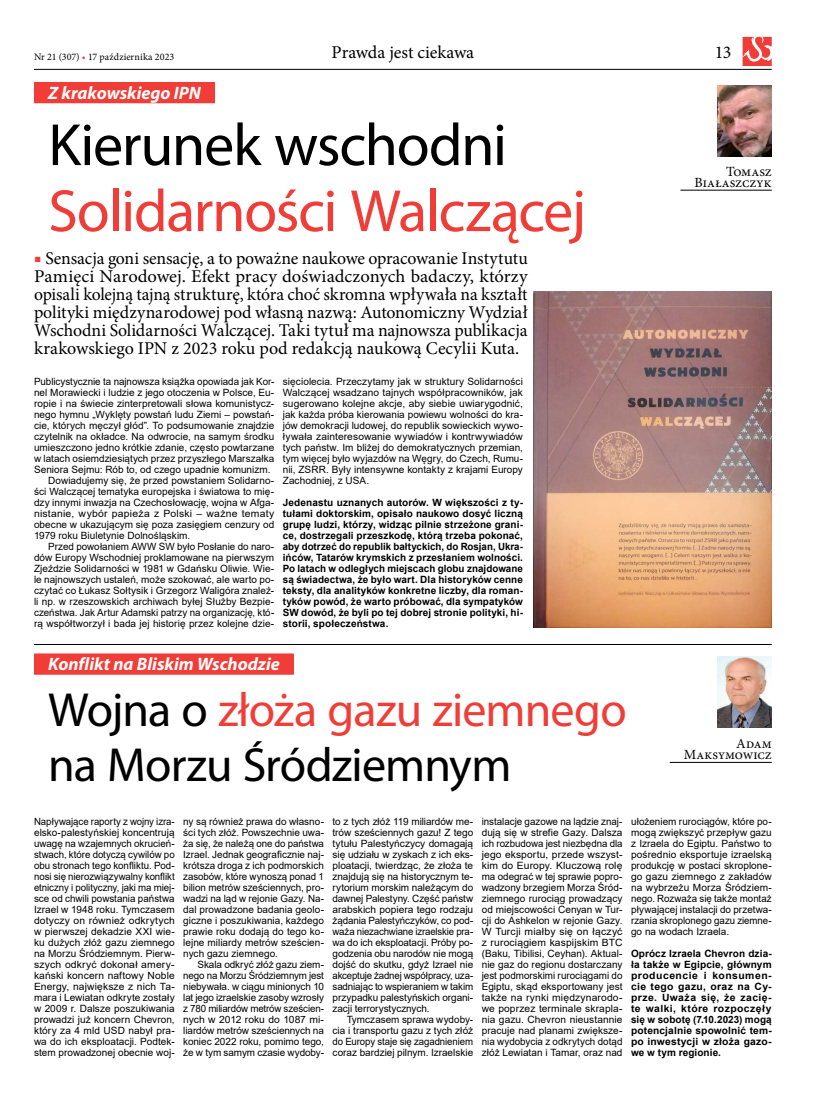
<style>
.page{position:relative;width:820px;height:1106px;background:#fff}
.page>*{position:absolute;margin:0;border:0;box-sizing:border-box;transform-origin:0 0}
.t1{font:60px "Myriad Pro";letter-spacing:-.025em;color:#f13d37}
.t2{font:60px "Myriad Pro";letter-spacing:-.02em;color:#000}
.t3{font:48px/55px "Myriad Pro";letter-spacing:-.02em;color:#000}
.t4{font:18px/18px "Minion Pro";letter-spacing:-.01em;color:#000;text-align:justify}
.t5{font:italic 700 18px "Myriad Pro";color:#fff}
.t6{font:14px/11px "Minion Pro";color:#000;text-align:right}
.t7{font:10px/11px "Arial";color:#000;text-align:justify}
.t8{font:700 10px/11px "Arial";letter-spacing:.01em;color:#000;text-align:justify}
.t9{font:10px/11px "Arial";color:#000;text-align:justify;scale:.96 1}
.t10{font:10px "Arial";letter-spacing:.02em;color:#000;scale:1.04 1}
.t11{font:10px "Minion Pro";color:#000}
.s1{color:#f13d37}
</style>
<div class="page">
<div style="left:34px;top:83px;width:181px;height:20px;background:#f13d37"></div>
<div style="left:34px;top:82px;width:181px;height:20px;background:#f13d37"></div>
<hr style="left:680px;top:190px;width:91px;height:1px;background:#000">
<img style="left:717px;top:85px;width:54px;height:71px">
<img style="left:533px;top:292px;width:238px;height:335px">
<div style="left:34px;top:654px;width:260px;height:20px;background:#f13d37"></div>
<div style="left:34px;top:653px;width:260px;height:20px;background:#f13d37"></div>
<hr style="left:669px;top:762px;width:102px;height:1px;background:#000">
<img style="left:717px;top:657px;width:54px;height:71px">
<hr style="left:34px;top:644px;width:737px;height:1px;background:#000">
<hr style="left:34px;top:69px;width:737px;height:1px;background:#000">
<svg style="left:742px;top:37px;width:29px;height:29px"></svg>
<p class="t11" style="left:34px;top:50px;width:142px">Nr 21 (307) <span class="s1">•</span> 17 października 2023</p>
<h3 class="t4" style="left:331px;top:43px;width:144px">Prawda jest ciekawa</h3>
<h3 class="t4" style="left:714px;top:43px;width:18px">13</h3>
<h3 class="t5" style="left:48px;top:81px;width:154px">Z krakowskiego IPN</h3>
<h1 class="t2" style="left:48px;top:108px;width:460px">Kierunek wschodni</h1>
<h1 class="t1" style="left:48px;top:174px;width:539px">Solidarności Walczącej</h1>
<p class="t4" style="left:34px;top:249px;width:495px"><span class="s1">■</span> Sensacja goni sensację, a to poważne naukowe opracowanie Instytutu Pamięci Narodowej. Efekt pracy doświadczonych badaczy, którzy opisali kolejną tajną strukturę, która choć skromna wpływała na kształt polityki międzynarodowej pod własną nazwą: Autonomiczny Wydział Wschodni Solidarności Walczącej. Taki tytuł ma najnowsza publikacja krakowskiego IPN z 2023 roku pod redakcją naukową Cecylii Kuta.</p>
<p class="t7" style="left:34px;top:376px;width:242px">Publicystycznie ta najnowsza książka opowiada jak Kor-</p>
<p class="t7" style="left:34px;top:387px;width:241px">nel Morawiecki i ludzie z jego otoczenia w Polsce, Eu-</p>
<p class="t7" style="left:34px;top:398px;width:242px">ropie i na świecie zinterpretowali słowa komunistycz-</p>
<p class="t7" style="left:34px;top:409px;width:241px">nego hymnu „Wyklęty powstań ludu Ziemi – powstań-</p>
<p class="t7" style="left:34px;top:420px;width:241px">cie, których męczył głód”. To podsumowanie znajdzie</p>
<p class="t7" style="left:34px;top:431px;width:241px">czytelnik na okładce. Na odwrocie, na samym środku</p>
<p class="t7" style="left:34px;top:442px;width:241px">umieszczono jedno krótkie zdanie, często powtarzane</p>
<p class="t7" style="left:34px;top:453px;width:241px">w latach osiemdziesiątych przez przyszłego Marszałka</p>
<p class="t7" style="left:34px;top:464px;width:238px">Seniora Sejmu: Rób to, od czego upadnie komunizm.</p>
<p class="t7" style="left:48px;top:475px;width:227px">Dowiadujemy się, że przed powstaniem Solidarno-</p>
<p class="t7" style="left:34px;top:486px;width:241px">ści Walczącej tematyka europejska i światowa to mię-</p>
<p class="t7" style="left:34px;top:497px;width:241px">dzy innymi inwazja na Czechosłowację, wojna w Afga-</p>
<p class="t10" style="left:34px;top:507px;width:232px">nistanie, wybór papieża z Polski – ważne tematy</p>
<p class="t7" style="left:34px;top:519px;width:241px">obecne w ukazującym się poza zasięgiem cenzury od</p>
<p class="t7" style="left:34px;top:530px;width:158px">1979 roku Biuletynie Dolnośląskim.</p>
<p class="t7" style="left:48px;top:541px;width:227px">Przed powołaniem AWW SW było Posłanie do naro-</p>
<p class="t7" style="left:34px;top:552px;width:241px">dów Europy Wschodniej proklamowane na pierwszym</p>
<p class="t7" style="left:34px;top:563px;width:241px">Zjeździe Solidarności w 1981 w Gdańsku Oliwie. Wie-</p>
<p class="t7" style="left:34px;top:574px;width:242px">le najnowszych ustaleń, może szokować, ale warto po-</p>
<p class="t7" style="left:34px;top:585px;width:241px">czytać co Łukasz Sołtysik i Grzegorz Waligóra znaleź-</p>
<p class="t7" style="left:34px;top:596px;width:242px">li np. w rzeszowskich archiwach byłej Służby Bezpie-</p>
<p class="t7" style="left:34px;top:607px;width:241px">czeństwa. Jak Artur Adamski patrzy na organizację, któ-</p>
<p class="t7" style="left:34px;top:618px;width:241px">rą współtworzył i bada jej historię przez kolejne dzie-</p>
<p class="t7" style="left:283px;top:376px;width:242px">sięciolecia. Przeczytamy jak w struktury Solidarności Walczącej wsadzano tajnych współpracowników, jak sugerowano kolejne akcje, aby siebie uwiarygodnić, jak każda próba kierowania powiewu wolności do kra&shy;jów demokracji ludowej, do republik sowieckich wywo&shy;ływała zainteresowanie wywiadów i kontrwywiadów tych państw. Im bliżej do demokratycznych przemian, tym więcej było wyjazdów na Węgry, do Czech, Rumu&shy;nii, ZSRR. Były intensywne kontakty z krajami Europy Zachodniej, z USA.</p>
<p class="t8" style="left:283px;top:497px;width:242px">Jedenastu uznanych autorów. W większości z ty&shy;tułami doktorskim, opisało naukowo dosyć liczną grupę ludzi, którzy, widząc pilnie strzeżone grani&shy;ce, dostrzegali przeszkodę, którą trzeba pokonać, aby dotrzeć do republik bałtyckich, do Rosjan, Ukra&shy;ińców, Tatarów krymskich z przesłaniem wolności.<br>Po latach w odległych miejscach globu znajdowane są świadectwa, że było wart. Dla historyków cenne teksty, dla analityków konkretne liczby, dla roman&shy;tyków powód, że warto próbować, dla sympatyków SW dowód, że byli po tej dobrej stronie polityki, hi&shy;storii, społeczeństwa.</p>
<h3 class="t5" style="left:48px;top:652px;width:233px">Konflikt na Bliskim Wschodzie</h3>
<h2 class="t3" style="left:48px;top:682px;width:579px">Wojna o <span class="s1">złoża gazu ziemnego </span>na Morzu Śródziemnym</h2>
<h3 class="t6" style="left:694px;top:166px;width:79px">Tomasz<br>Białaszczyk</h3>
<h3 class="t6" style="left:683px;top:738px;width:89px">Adam<br>Maksymowicz</h3>
<p class="t9" style="left:34px;top:816px;width:148px">Napływające raporty z wojny izra&shy;elsko-palestyńskiej koncentrują uwagę na wzajemnych okrucień&shy;stwach, które dotyczą cywilów po obu stronach tego konfliktu. Pod&shy;nosi się nierozwiązywalny konflikt etniczny i polityczny, jaki ma miej&shy;sce od chwili powstania państwa Izrael w 1948 roku. Tymczasem dotyczy on również odkrytych w pierwszej dekadzie XXI wie&shy;ku dużych złóż gazu ziemnego na Morzu Śródziemnym. Pierw&shy;szych odkryć dokonał amery&shy;kański koncern naftowy Noble Energy, największe z nich Ta&shy;mara i Lewiatan odkryte zostały w 2009 r. Dalsze poszukiwania prowadzi już koncern Chevron, który za 4 mld USD nabył pra&shy;wa do ich eksploatacji. Podtek&shy;stem prowadzonej obecnie woj-</p>
<p class="t7" style="left:183px;top:816px;width:142px">ny są również prawa do własno&shy;ści tych złóż. Powszechnie uwa&shy;ża się, że należą one do państwa Izrael. Jednak geograficznie naj&shy;krótsza droga z ich podmorskich zasobów, które wynoszą ponad 1 bilion metrów sześciennych, pro&shy;wadzi na ląd w rejonie Gazy. Na&shy;dal prowadzone badania geolo&shy;giczne i poszukiwania, każdego prawie roku dodają do tego ko&shy;lejne miliardy metrów sześcien&shy;nych gazu ziemnego.</p>
<p class="t7" style="left:183px;top:959px;width:142px;text-indent:14px">Skala odkryć złóż gazu ziem&shy;nego na Morzu Śródziemnym jest niebywała. w ciągu minionych 10 lat jego izraelskie zasoby wzrosły z 780 miliardów metrów sześcien&shy;nych w 2012 roku do 1087 mi&shy;liardów metrów sześciennych na koniec 2022 roku, pomimo tego, że w tym samym czasie wydoby-</p>
<p class="t7" style="left:332px;top:816px;width:142px">to z tych złóż 119 miliardów me&shy;trów sześciennych gazu! Z tego tytułu Palestyńczycy domagają się udziału w zyskach z ich eks&shy;ploatacji, twierdząc, że złoża te znajdują się na historycznym te&shy;rytorium morskim należącym do dawnej Palestyny. Część państw arabskich popiera tego rodzaju żądania Palestyńczyków, co pod&shy;waża niezachwiane izraelskie pra&shy;wa do ich eksploatacji. Próby po&shy;godzenia obu narodów nie mogą dojść do skutku, gdyż Izrael nie akceptuje żadnej współpracy, uza&shy;sadniając to wspieraniem w takim przypadku palestyńskich organi&shy;zacji terrorystycznych.</p>
<p class="t7" style="left:332px;top:1014px;width:142px;text-indent:14px">Tymczasem sprawa wydoby&shy;cia i transportu gazu z tych złóż do Europy staje się zagadnieniem coraz bardziej pilnym. Izraelskie</p>
<p class="t7" style="left:481px;top:816px;width:142px">instalacje gazowe na lądzie znaj&shy;dują się w strefie Gazy. Dalsza ich rozbudowa jest niezbędna dla jego eksportu, przede wszyst&shy;kim do Europy. Kluczową rolę ma odegrać w tej sprawie popro&shy;wadzony brzegiem Morza Śród&shy;ziemnego rurociąg prowadzący od miejscowości Cenyan w Tur&shy;cji do Ashkelon w rejonie Gazy.<br>W Turcji miałby się on łączyć z rurociągiem kaspijskim BTC (Baku, Tibilisi, Ceyhan). Aktual&shy;nie gaz do regionu dostarczany jest podmorskimi rurociągami do Egiptu, skąd eksportowany jest także na rynki międzynarodo&shy;we poprzez terminale skrapla&shy;nia gazu. Chevron nieustannie pracuje nad planami zwiększe&shy;nia wydobycia z odkrytych dotąd złóż Lewiatan i Tamar, oraz nad</p>
<p class="t7" style="left:630px;top:816px;width:142px">ułożeniem rurociągów, które po&shy;mogą zwiększyć przepływ gazu z Izraela do Egiptu. Państwo to pośrednio eksportuje izraelską produkcję w postaci skroplone&shy;go gazu ziemnego z zakładów na wybrzeżu Morza Śródziem&shy;nego. Rozważa się także montaż pływającej instalacji do przetwa&shy;rzania skroplonego gazu ziemne&shy;go na wodach Izraela.</p>
<p class="t8" style="left:630px;top:948px;width:142px">Oprócz Izraela Chevron dzia&shy;ła także w Egipcie, głównym producencie i konsumen&shy;cie tego gazu, oraz na Cy&shy;prze. Uważa się, że zacię&shy;te walki, które rozpoczęły się w sobotę (7.10.2023) mogą potencjalnie spowolnić tem&shy;po inwestycji w złoża gazo&shy;we w tym regionie.</p>
</div>
